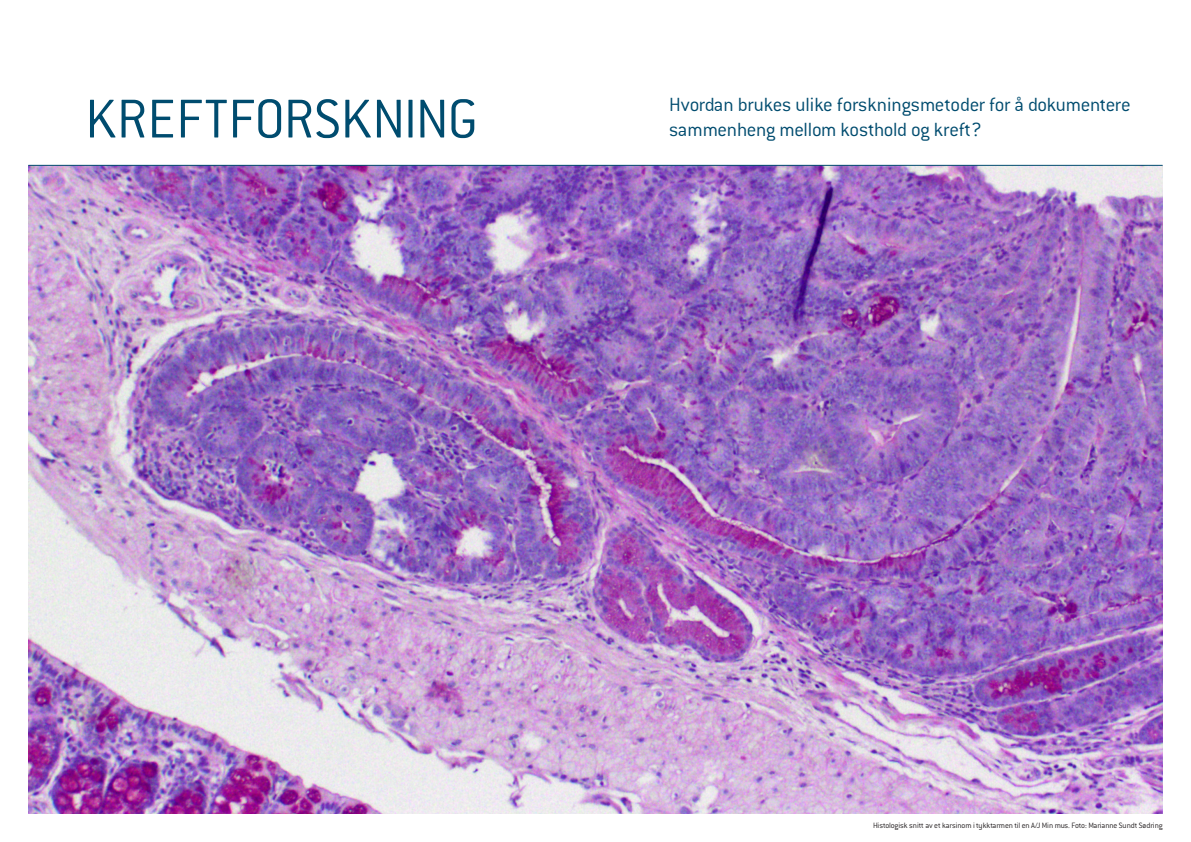
<style>
.page{position:relative;width:1191px;height:842px;background:#fff}
.page>*{position:absolute;margin:0;border:0;box-sizing:border-box;transform-origin:0 0}
.A_Kapittelstart_Alt{font:300 60px "Conduit ITC";color:#004c6f}
.Ingress_kapittetart{font:300 21px/25.2px "Conduit ITC";letter-spacing:-.015em;color:#004c6f}
.A_foto{font:300 8.5px "Conduit ITC";color:#231f20}
</style>
<div class="page">
<img style="left:28px;top:166px;width:1134px;height:648px">
<hr style="left:28px;top:165px;width:1134px;height:1px;background:#004c6f">
<p class="A_Kapittelstart_Alt" style="left:85px;top:86px;width:394px">KREFTFORSKNING</p>
<p class="Ingress_kapittetart" style="left:669px;top:92px;width:463px">Hvordan brukes ulike forskningsmetoder for å dokumentere sammenheng mellom kosthold og kreft?</p>
<p class="A_foto" style="left:873px;top:820px;width:291px">Histologisk snitt av et karsinom i tykktarmen til en A/J Min mus. Foto: Marianne Sundt Sødring</p>
</div>
